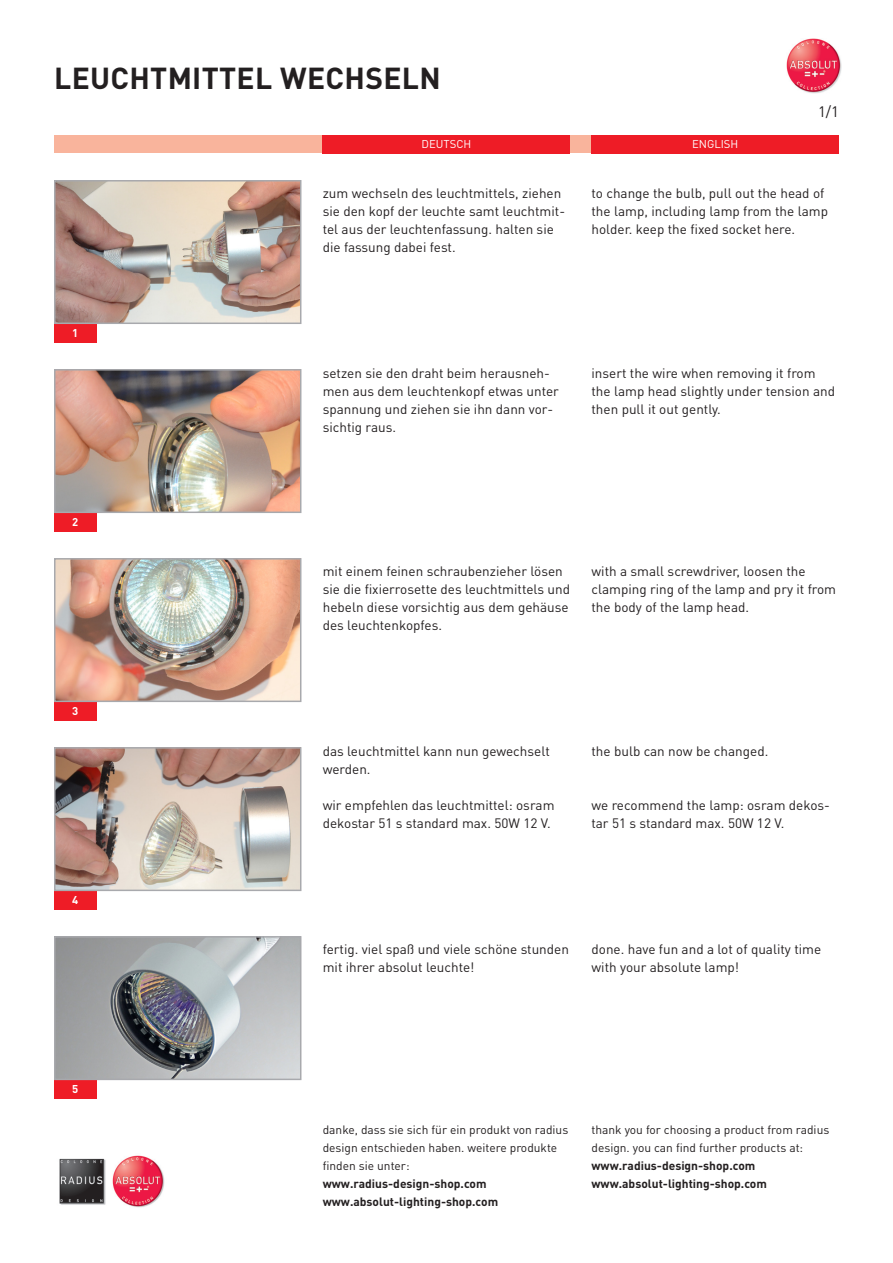
<style>
.page{position:relative;width:893px;height:1263px;background:#fff}
.page>*{position:absolute;margin:0;border:0;box-sizing:border-box;transform-origin:0 0}
.t1{font:700 30px "DIN Pro";letter-spacing:.01em;color:#231f20}
.t2{font:15px "DIN Pro";color:#231f20}
.t3{font:13.5px/18px "DIN Pro";color:#231f20}
.t4{font:12px/18px "DIN Pro";color:#231f20}
.t5{font:700 12px "DIN Pro";color:#231f20}
.t6{font:11.25px "DIN Pro";color:#fff}
.t7{font:700 11.25px "DIN Pro";color:#fff}
</style>
<div class="page">
<img style="left:786px;top:38px;width:56px;height:56px">
<img style="left:59px;top:1155px;width:106px;height:53px">
<div style="left:54px;top:135px;width:785px;height:18px;background:#f9b49c"></div>
<div style="left:323px;top:135px;width:247px;height:18px;background:#ee1c26"></div>
<div style="left:591px;top:135px;width:248px;height:18px;background:#ee1c26"></div>
<div style="left:54px;top:324px;width:43px;height:18px;background:#ee1c26"></div>
<div style="left:54px;top:702px;width:43px;height:18px;background:#ee1c26"></div>
<div style="left:54px;top:891px;width:43px;height:18px;background:#ee1c26"></div>
<div style="left:54px;top:1080px;width:43px;height:18px;background:#ee1c26"></div>
<div style="left:54px;top:513px;width:43px;height:18px;background:#ee1c26"></div>
<img style="left:57px;top:939px;width:241px;height:138px">
<div style="left:54px;top:936px;width:247px;height:144px;border:2px solid #a8a9ad"></div>
<img style="left:57px;top:750px;width:241px;height:138px">
<div style="left:54px;top:747px;width:247px;height:144px;border:2px solid #a8a9ad"></div>
<img style="left:57px;top:561px;width:241px;height:138px">
<div style="left:54px;top:558px;width:247px;height:144px;border:2px solid #a8a9ad"></div>
<img style="left:57px;top:372px;width:241px;height:138px">
<div style="left:54px;top:369px;width:247px;height:144px;border:2px solid #a8a9ad"></div>
<img style="left:57px;top:183px;width:241px;height:138px">
<div style="left:54px;top:180px;width:247px;height:144px;border:2px solid #a8a9ad"></div>
<p class="t1" style="left:54px;top:58px;width:388px">LEUCHTMITTEL WECHSELN</p>
<p class="t6" style="left:422px;top:137px;width:51px">DEUTSCH</p>
<p class="t6" style="left:692px;top:137px;width:48px">ENGLISH</p>
<p class="t2" style="left:818px;top:101px;width:22px">1/1</p>
<p class="t7" style="left:72px;top:326px;width:8px">1</p>
<p class="t7" style="left:72px;top:515px;width:8px">2</p>
<p class="t7" style="left:72px;top:704px;width:8px">3</p>
<p class="t7" style="left:72px;top:893px;width:8px">4</p>
<p class="t7" style="left:72px;top:1082px;width:8px">5</p>
<p class="t3" style="left:323px;top:184px;width:244px">zum wechseln des leuchtmittels, ziehen sie den kopf der leuchte samt leuchtmit&shy;tel aus der leuchtenfassung. halten sie die fassung dabei fest.</p>
<p class="t3" style="left:591px;top:184px;width:238px">to change the bulb, pull out the head of the lamp, including lamp from the lamp holder. keep the fixed socket here.</p>
<p class="t3" style="left:323px;top:364px;width:238px">setzen sie den draht beim herausneh&shy;men aus dem leuchtenkopf etwas unter spannung und ziehen sie ihn dann vor&shy;sichtig raus.</p>
<p class="t3" style="left:591px;top:364px;width:245px">insert the wire when removing it from the lamp head slightly under tension and then pull it out gently.</p>
<p class="t3" style="left:323px;top:562px;width:249px">mit einem feinen schraubenzieher lösen sie die fixierrosette des leuchtmittels und hebeln diese vorsichtig aus dem gehäuse des leuchtenkopfes.</p>
<p class="t3" style="left:591px;top:562px;width:246px">with a small screwdriver, loosen the clamping ring of the lamp and pry it from the body of the lamp head.</p>
<p class="t3" style="left:323px;top:742px;width:229px">das leuchtmittel kann nun gewechselt werden.</p>
<p class="t3" style="left:323px;top:796px;width:233px">wir empfehlen das leuchtmittel: osram dekostar 51 s standard max. 50W 12 V.</p>
<p class="t3" style="left:591px;top:742px;width:178px">the bulb can now be changed.</p>
<p class="t3" style="left:591px;top:796px;width:240px">we recommend the lamp: osram dekos&shy;tar 51 s standard max. 50W 12 V.</p>
<p class="t3" style="left:323px;top:940px;width:248px">fertig. viel spaß und viele schöne stunden mit ihrer absolut leuchte!</p>
<p class="t3" style="left:591px;top:940px;width:231px">done. have fun and a lot of quality time with your absolute lamp!</p>
<p class="t4" style="left:323px;top:1120px;width:247px">danke, dass sie sich für ein produkt von radius design entschieden haben. weitere produkte finden sie unter:</p>
<p class="t5" style="left:323px;top:1176px;width:165px">www.radius-design-shop.com</p>
<p class="t5" style="left:323px;top:1194px;width:177px">www.absolut-lighting-shop.com</p>
<p class="t4" style="left:591px;top:1120px;width:239px">thank you for choosing a product from radius design. you can find further products at:</p>
<p class="t5" style="left:591px;top:1158px;width:165px">www.radius-design-shop.com</p>
<p class="t5" style="left:591px;top:1176px;width:177px">www.absolut-lighting-shop.com</p>
</div>
